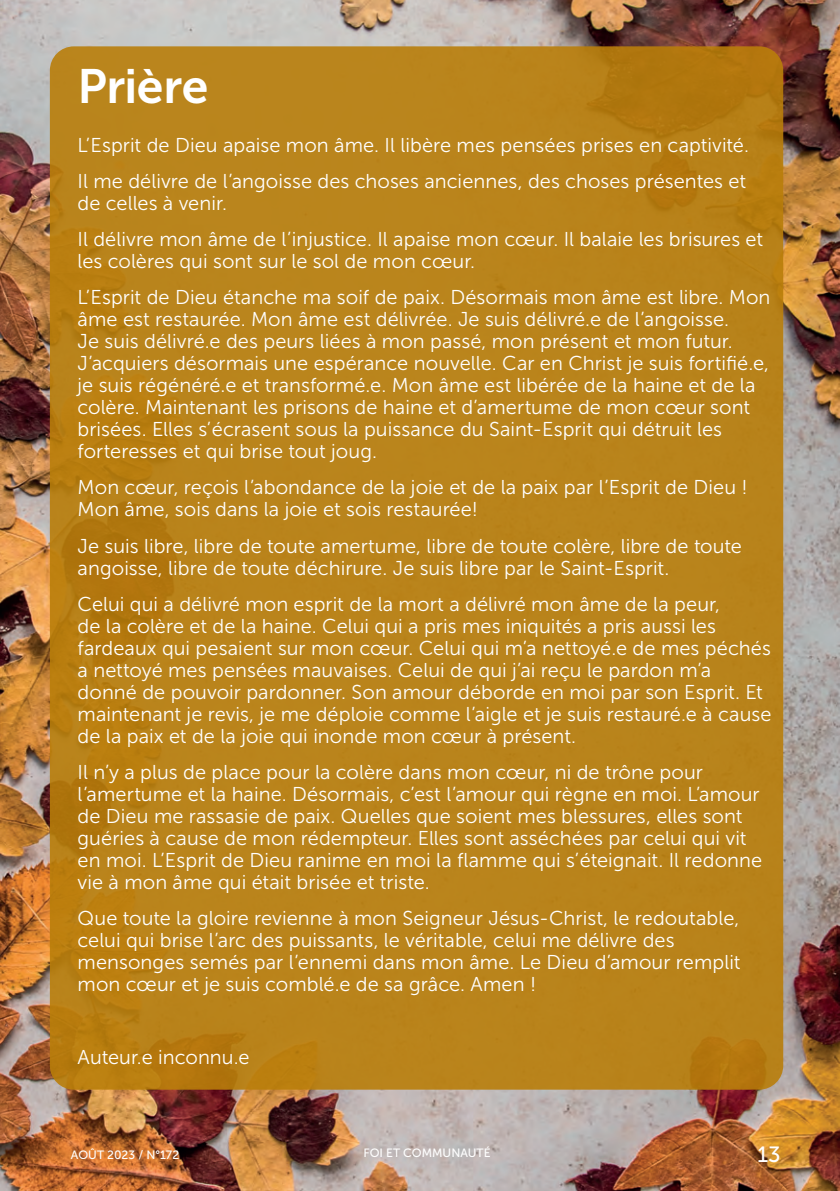
<style>
.page{position:relative;width:840px;height:1191px;background:#fff}
.page>*{position:absolute;margin:0;border:0;box-sizing:border-box;transform-origin:0 0}
.t1{font:48px "Museo Sans 700";letter-spacing:-.01em;color:#fff}
.t2{font:22px "Museo Sans 500";color:#fff}
.t3{font:20px/22px "Museo Sans 300";letter-spacing:.005em;color:#fff}
.t4{font:12px "Museo Sans 500";color:#fff}
</style>
<div class="page">
<img style="left:0;top:0;width:839px;height:1191px">
<div style="left:50px;top:46px;width:732px;height:1043px;background:linear-gradient(to right,#b98218,#b8831b);border-radius:24px"></div>
<h1 class="t1" style="left:77px;top:60px;width:132px">Prière</h1>
<p class="t3" style="left:77px;top:127px;width:672px;line-height:36.2px">L’Esprit de Dieu apaise mon âme. Il libère mes pensées prises en captivité.<br>Il me délivre de l’angoisse des choses anciennes, des choses présentes et</p>
<p class="t3" style="left:77px;top:185px;width:686px;line-height:36.2px">de celles à venir.<br>Il délivre mon âme de l’injustice. Il apaise mon cœur. Il balaie les brisures et</p>
<p class="t3" style="left:77px;top:243px;width:694px;line-height:36.2px">les colères qui sont sur le sol de mon cœur.<br>L’Esprit de Dieu étanche ma soif de paix. Désormais mon âme est libre. Mon</p>
<p class="t3" style="left:77px;top:308px;width:692px">âme est restaurée. Mon âme est délivrée. Je suis délivré.e de l’angoisse.<br>Je suis délivré.e des peurs liées à mon passé, mon présent et mon futur.<br>J’acquiers désormais une espérance nouvelle. Car en Christ je suis fortifié.e, je suis régénéré.e et transformé.e. Mon âme est libérée de la haine et de la colère. Maintenant les prisons de haine et d’amertume de mon cœur sont brisées. Elles s’écrasent sous la puissance du Saint-Esprit qui détruit les forteresses et qui brise tout joug.</p>
<p class="t3" style="left:77px;top:477px;width:671px">Mon cœur, reçois l’abondance de la joie et de la paix par l’Esprit de Dieu !<br>Mon âme, sois dans la joie et sois restaurée!</p>
<p class="t3" style="left:77px;top:535px;width:665px">Je suis libre, libre de toute amertume, libre de toute colère, libre de toute angoisse, libre de toute déchirure. Je suis libre par le Saint-Esprit.</p>
<p class="t3" style="left:77px;top:593px;width:695px">Celui qui a délivré mon esprit de la mort a délivré mon âme de la peur,<br>de la colère et de la haine. Celui qui a pris mes iniquités a pris aussi les fardeaux qui pesaient sur mon cœur. Celui qui m’a nettoyé.e de mes péchés a nettoyé mes pensées mauvaises. Celui de qui j’ai reçu le pardon m’a donné de pouvoir pardonner. Son amour déborde en moi par son Esprit. Et maintenant je revis, je me déploie comme l’aigle et je suis restauré.e à cause de la paix et de la joie qui inonde mon cœur à présent.</p>
<p class="t3" style="left:77px;top:761px;width:685px">Il n’y a plus de place pour la colère dans mon cœur, ni de trône pour l’amertume et la haine. Désormais, c’est l’amour qui règne en moi. L’amour de Dieu me rassasie de paix. Quelles que soient mes blessures, elles sont guéries à cause de mon rédempteur. Elles sont asséchées par celui qui vit en moi. L’Esprit de Dieu ranime en moi la flamme qui s’éteignait. Il redonne vie à mon âme qui était brisée et triste.</p>
<p class="t3" style="left:77px;top:907px;width:664px">Que toute la gloire revienne à mon Seigneur Jésus-Christ, le redoutable, celui qui brise l’arc des puissants, le véritable, celui me délivre des mensonges semés par l’ennemi dans mon âme. Le Dieu d’amour remplit mon cœur et je suis comblé.e de sa grâce. Amen !</p>
<p class="t3" style="left:77px;top:1046px;width:173px">Auteur.e inconnu.e</p>
<p class="t4" style="left:71px;top:1148px;width:110px">AOÛT 2023 / N°172</p>
<p class="t4" style="left:363px;top:1146px;width:128px">FOI ET COMMUNAUTÉ</p>
<p class="t2" style="left:757px;top:1142px;width:25px">13</p>
</div>
